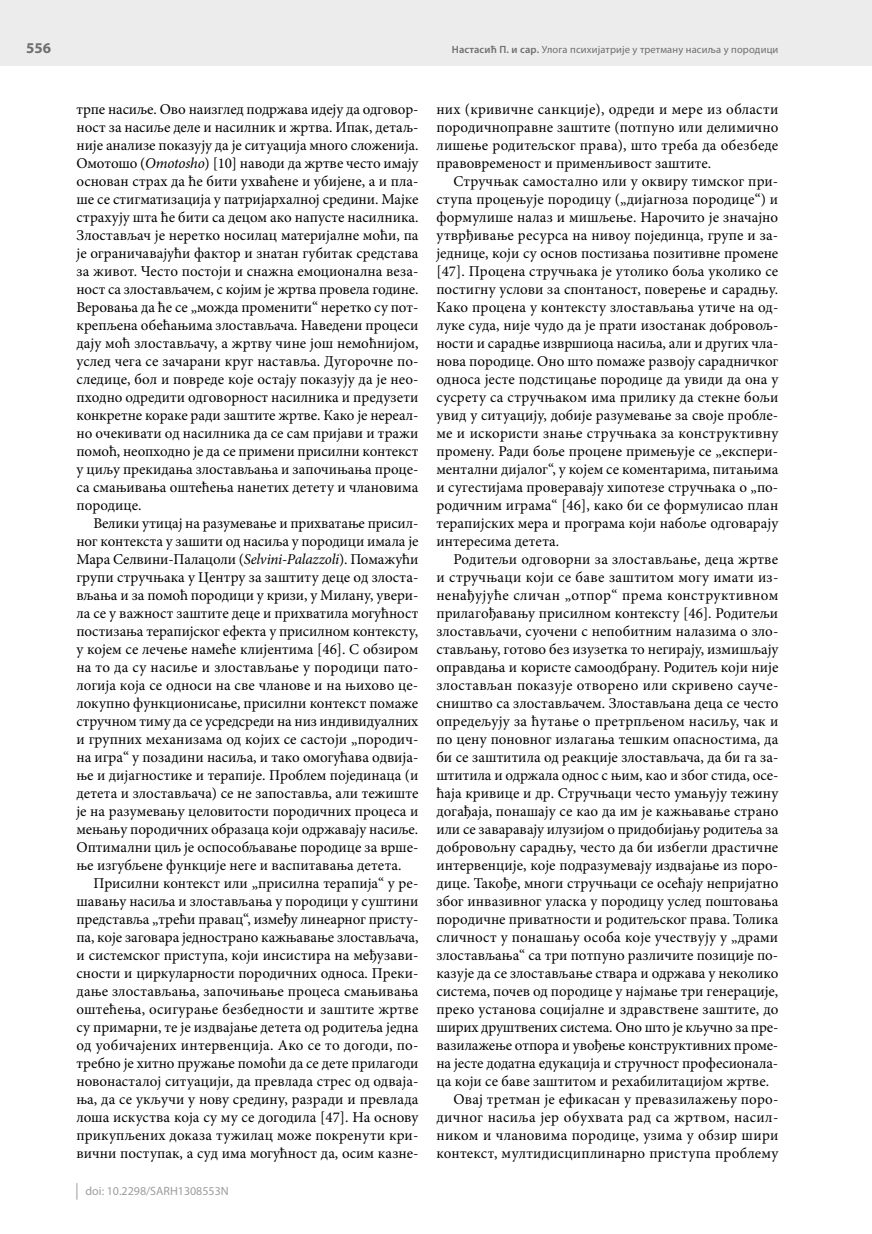
<style>
.page{position:relative;width:872px;height:1234px;background:#fff}
.page>*{position:absolute;margin:0;border:0;box-sizing:border-box;transform-origin:0 0}
.t1{font:15px/18px "Minion Pro";letter-spacing:.005em;color:#000;text-align:justify}
.t2{font:15px "Minion Pro";letter-spacing:.025em;color:#000}
.t3{font:15px "Minion Pro";letter-spacing:-.015em;color:#000}
.t4{font:700 15px "Myriad Pro";color:#6f6f6e}
.t5{font:12px "Myriad Pro";color:#9c9d9d}
.t6{font:10.5px "Myriad Pro";letter-spacing:.015em;color:#6f6f6e}
.s1{font-weight:600}
.s2{font-style:italic}
</style>
<div class="page">
<div style="left:0;top:0;width:872px;height:66px;background:#ececed"></div>
<svg style="left:77px;top:1183px;width:1px;height:16px"></svg>
<p class="t4" style="left:26px;top:40px;width:26px">556</p>
<p class="t6" style="left:452px;top:44px;width:328px"><span class="s1">Настасић П. и сар.</span> Улога психијатрије у третману насиља у породици</p>
<p class="t1" style="left:76px;top:100px;width:343px">трпе насиље. Ово наизглед подржава идеју да одговор&shy;ност за насиље деле и насилник и жртва. Ипак, детаљ&shy;није анализе показују да је ситуација много сложенија.<br>Омотошо (<span class="s2">Omotosho</span>) [10] наводи да жртве често имају основан страх да ће бити ухваћене и убијене, а и пла&shy;ше се стигматизација у патријархалној средини. Мајке страхују шта ће бити са децом ако напусте насилника.<br>Злостављач је неретко носилац материјалне моћи, па је ограничавајући фактор и знатан губитак средстава за живот. Често постоји и снажна емоционална веза&shy;ност са злостављачем, с којим је жртва провела године.<br>Веровања да ће се „можда променити“ неретко су пот&shy;крепљена обећањима злостављача. Наведени процеси дају моћ злостављачу, а жртву чине још немоћнијом, услед чега се зачарани круг наставља. Дугорочне по&shy;следице, бол и повреде које остају показују да је нео&shy;пходно одредити одговорност насилника и предузети конкретне кораке ради заштите жртве. Како је нереал&shy;но очекивати од насилника да се сам пријави и тражи помоћ, неопходно је да се примени присилни контекст у циљу прекидања злостављања и започињања проце&shy;са смањивања оштећења нанетих детету и члановима породице.</p>
<p class="t1" style="left:76px;top:514px;width:343px;text-indent:17px">Велики утицај на разумевање и прихватање присил&shy;ног контекста у зашити од насиља у породици имала је Мара Селвини-Палацоли (<span class="s2">Selvini-Palazzoli</span>). Помажући групи стручњака у Центру за заштиту деце од злоста&shy;вљања и за помоћ породици у кризи, у Милану, увери&shy;ла се у важност заштите деце и прихватила могућност постизања терапијског ефекта у присилном контексту, у којем се лечење намеће клијентима [46]. С обзиром на то да су насиље и злостављање у породици пато&shy;логија која се односи на све чланове и на њихово це&shy;локупно функционисање, присилни контекст помаже стручном тиму да се усредсреди на низ индивидуалних и групних механизама од којих се састоји „породич&shy;на игра“ у позадини насиља, и тако омогућава одвија&shy;ње и дијагностике и терапије. Проблем појединаца (и детета и злостављача) се не запоставља, али тежиште је на разумевању целовитости породичних процеса и мењању породичних образаца који одржавају насиље.<br>Оптимални циљ је оспособљавање породице за врше&shy;ње изгубљене функције неге и васпитавања детета.</p>
<p class="t1" style="left:76px;top:874px;width:343px;text-indent:17px">Присилни контекст или „присилна терапија“ у ре&shy;шавању насиља и злостављања у породици у суштини представља „трећи правац“, између линеарног присту&shy;па, које заговара једнострано кажњавање злостављача, и системског приступа, који инсистира на међузави&shy;сности и циркуларности породичних односа. Преки&shy;дање злостављања, започињање процеса смањивања оштећења, осигурање безбедности и заштите жртве су примарни, те је издвајање детета од родитеља једна од уобичајених интервенција. Ако се то догоди, по&shy;требно је хитно пружање помоћи да се дете прилагоди новонасталој ситуацији, да превлада стрес од одваја&shy;ња, да се укључи у нову средину, разради и превлада лоша искуства која су му се догодила [47]. На основу прикупљених доказа тужилац може покренути кри&shy;вични поступак, а суд има могућност да, осим казне-</p>
<p class="t5" style="left:86px;top:1184px;width:145px">doi: 10.2298/SARH1308553N</p>
<p class="t1" style="left:436px;top:100px;width:343px">них (кривичне санкције), одреди и мере из области породичноправне заштите (потпуно или делимично лишење родитељског права), што треба да обезбеде правовременост и применљивост заштите.</p>
<p class="t1" style="left:436px;top:172px;width:343px;text-indent:17px">Стручњак самостално или у оквиру тимског при&shy;ступа процењује породицу („дијагноза породице“) и формулише налаз и мишљење. Нарочито је значајно утврђивање ресурса на нивоу појединца, групе и за&shy;једнице, који су основ постизања позитивне промене [47]. Процена стручњака је утолико боља уколико се постигну услови за спонтаност, поверење и сарадњу.<br>Како процена у контексту злостављања утиче на од&shy;луке суда, није чудо да је прати изостанак добровољ&shy;ности и сарадње извршиоца насиља, али и других чла&shy;нова породице. Оно што помаже развоју сарадничког односа јесте подстицање породице да увиди да она у сусрету са стручњаком има прилику да стекне бољи увид у ситуацију, добије разумевање за своје пробле&shy;ме и искористи знање стручњака за конструктивну промену. Ради боље процене примењује се „експери&shy;ментални дијалог“, у којем се коментарима, питањима и сугестијама проверавају хипотезе стручњака о „по&shy;родичним играма“ [46], како би се формулисао план терапијских мера и програма који набоље одговарају интересима детета.</p>
<p class="t1" style="left:453px;top:550px;width:326px">Родитељи одговорни за злостављање, деца жртве</p>
<p class="t1" style="left:436px;top:568px;width:343px">и стручњаци који се баве заштитом могу имати из-</p>
<p class="t2" style="left:436px;top:585px;width:343px">ненађујуће сличан „отпор“ према конструктивном</p>
<p class="t1" style="left:436px;top:604px;width:343px">прилагођавању присилном контексту [46]. Родитељи</p>
<p class="t1" style="left:436px;top:622px;width:343px">злостављачи, суочени с непобитним налазима о зло-</p>
<p class="t1" style="left:436px;top:640px;width:343px">стављању, готово без изузетка то негирају, измишљају</p>
<p class="t1" style="left:436px;top:658px;width:343px">оправдања и користе самоодбрану. Родитељ који није</p>
<p class="t1" style="left:436px;top:676px;width:343px">злостављан показује отворено или скривено сауче-</p>
<p class="t1" style="left:436px;top:694px;width:343px">сништво са злостављачем. Злостављана деца се често</p>
<p class="t1" style="left:436px;top:712px;width:343px">опредељују за ћутање о претрпљеном насиљу, чак и</p>
<p class="t1" style="left:436px;top:730px;width:343px">по цену поновног излагања тешким опасностима, да</p>
<p class="t1" style="left:436px;top:748px;width:343px">би се заштитила од реакције злостављача, да би га за-</p>
<p class="t1" style="left:436px;top:766px;width:343px">штитила и одржала однос с њим, као и због стида, осе-</p>
<p class="t1" style="left:436px;top:784px;width:343px">ћаја кривице и др. Стручњаци често умањују тежину</p>
<p class="t1" style="left:436px;top:802px;width:343px">догађаја, понашају се као да им је кажњавање страно</p>
<p class="t1" style="left:436px;top:820px;width:343px">или се заваравају илузијом о придобијању родитеља за</p>
<p class="t1" style="left:436px;top:838px;width:343px">добровољну сарадњу, често да би избегли драстичне</p>
<p class="t1" style="left:436px;top:856px;width:343px">интервенције, које подразумевају издвајање из поро-</p>
<p class="t1" style="left:436px;top:874px;width:343px">дице. Такође, многи стручњаци се осећају непријатно</p>
<p class="t1" style="left:436px;top:892px;width:343px">због инвазивног уласка у породицу услед поштовања</p>
<p class="t1" style="left:436px;top:910px;width:343px">породичне приватности и родитељског права. Толика</p>
<p class="t1" style="left:436px;top:928px;width:343px">сличност у понашању особа које учествују у „драми</p>
<p class="t1" style="left:436px;top:946px;width:343px">злостављања“ са три потпуно различите позиције по-</p>
<p class="t1" style="left:436px;top:964px;width:343px">казује да се злостављање ствара и одржава у неколико</p>
<p class="t1" style="left:436px;top:982px;width:343px">система, почев од породице у најмање три генерације,</p>
<p class="t1" style="left:436px;top:1000px;width:343px">преко установа социјалне и здравствене заштите, до</p>
<p class="t3" style="left:436px;top:1017px;width:343px">ширих друштвених система. Оно што је кључно за пре-</p>
<p class="t1" style="left:436px;top:1036px;width:343px">вазилажење отпора и увођење конструктивних проме-</p>
<p class="t1" style="left:436px;top:1054px;width:343px">на јесте додатна едукација и стручност професионала-</p>
<p class="t1" style="left:436px;top:1072px;width:334px">ца који се баве заштитом и рехабилитацијом жртве.</p>
<p class="t1" style="left:453px;top:1090px;width:326px">Овај третман је ефикасан у превазилажењу поро-</p>
<p class="t2" style="left:436px;top:1107px;width:343px">дичног насиља јер обухвата рад са жртвом, насил-</p>
<p class="t1" style="left:436px;top:1126px;width:343px">ником и члановима породице, узима у обзир шири</p>
<p class="t1" style="left:436px;top:1144px;width:343px">контекст, мултидисциплинарно приступа проблему</p>
</div>
